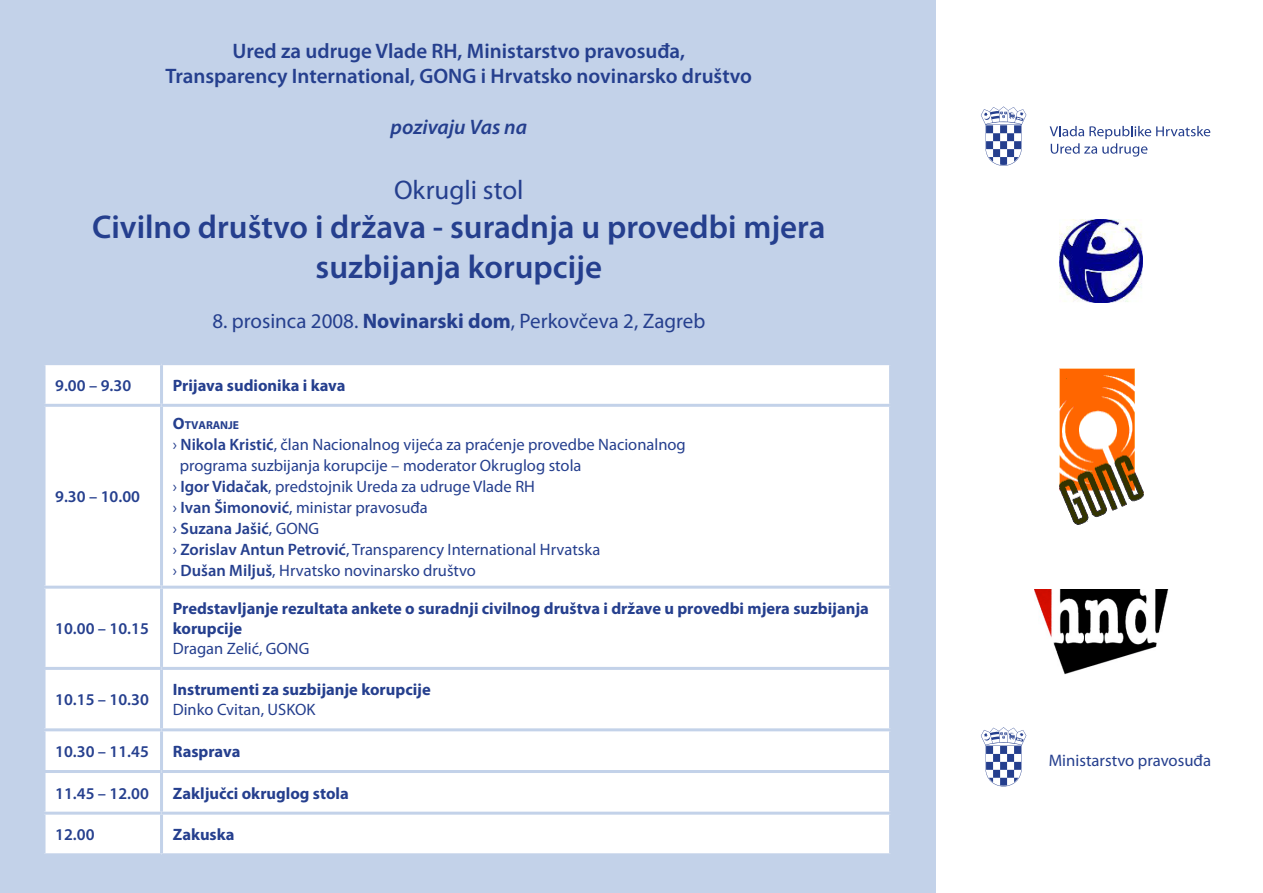
<style>
.page{position:relative;width:1263px;height:893px;background:#fff}
.page>*{position:absolute;margin:0;border:0;box-sizing:border-box;transform-origin:0 0}
.t1{font:600 33px/39.6px "Myriad Pro";color:#253f8e;text-align:center}
.t2{font:27px "Myriad Pro";color:#253f8e}
.t3{font:600 21px "Myriad Pro";color:#253f8e}
.t4{font:21px "Myriad Pro";color:#253f8e}
.t5{font:italic 600 21px "Myriad Pro";color:#253f8e}
.t6{font:16.65px "Myriad Pro";color:#253f8e}
.italic_razno{font:16.5px "Myriad Pro";color:#253f8e}
.italic_razno-2{font:700 16.5px/19.8px "Myriad Pro";color:#253f8e}
.italic_razno-3{font:600 16.5px "Myriad Pro";color:#253f8e}
.obican{font:700 16.5px "Myriad Pro";color:#253f8e}
.italic_razno-4{font:700 11.55px "Myriad Pro";color:#253f8e}
.s1{font-weight:700}
.s2{font-size:16.5px}
.s3{font-weight:600}
.s4{font-weight:400}
</style>
<div class="page">
<div style="left:0;top:0;width:935px;height:893px;background:#c3d2e9"></div>
<div style="left:46px;top:365px;width:843px;height:488px;background:#fff"></div>
<hr style="left:160px;top:365px;width:3px;height:39px;background:#c3d2e9">
<hr style="left:43px;top:404px;width:119px;height:3px;background:#c3d2e9">
<hr style="left:162px;top:404px;width:730px;height:3px;background:#c3d2e9">
<hr style="left:160px;top:407px;width:3px;height:179px;background:#c3d2e9">
<hr style="left:43px;top:586px;width:119px;height:3px;background:#c3d2e9">
<hr style="left:162px;top:586px;width:730px;height:3px;background:#c3d2e9">
<hr style="left:160px;top:589px;width:3px;height:78px;background:#c3d2e9">
<hr style="left:43px;top:667px;width:119px;height:3px;background:#c3d2e9">
<hr style="left:162px;top:667px;width:730px;height:3px;background:#c3d2e9">
<hr style="left:160px;top:670px;width:3px;height:58px;background:#c3d2e9">
<hr style="left:43px;top:728px;width:119px;height:3px;background:#c3d2e9">
<hr style="left:162px;top:728px;width:730px;height:3px;background:#c3d2e9">
<hr style="left:160px;top:731px;width:3px;height:39px;background:#c3d2e9">
<hr style="left:43px;top:770px;width:119px;height:3px;background:#c3d2e9">
<hr style="left:162px;top:770px;width:730px;height:3px;background:#c3d2e9">
<hr style="left:160px;top:773px;width:3px;height:39px;background:#c3d2e9">
<hr style="left:43px;top:812px;width:119px;height:3px;background:#c3d2e9">
<hr style="left:162px;top:812px;width:730px;height:3px;background:#c3d2e9">
<hr style="left:160px;top:815px;width:3px;height:38px;background:#c3d2e9">
<svg style="left:1050px;top:126px;width:160px;height:31px"></svg>
<svg style="left:981px;top:106px;width:45px;height:60px"></svg>
<img style="left:1059px;top:369px;width:85px;height:155px">
<img style="left:1060px;top:220px;width:83px;height:83px">
<img style="left:1034px;top:589px;width:134px;height:85px">
<svg style="left:981px;top:727px;width:45px;height:59px"></svg>
<p class="t3" style="left:232px;top:38px;width:454px">Ured za udruge Vlade RH, Ministarstvo pravosuđa,</p>
<p class="t3" style="left:166px;top:63px;width:588px">Transparency International, GONG i Hrvatsko novinarsko društvo</p>
<p class="t5" style="left:391px;top:113px;width:138px">pozivaju Vas na</p>
<p class="t2" style="left:394px;top:173px;width:131px">Okrugli stol</p>
<p class="t1" style="left:92px;top:207px;width:735px">Civilno društvo i država - suradnja u provedbi mjera suzbijanja korupcije</p>
<p class="t4" style="left:212px;top:308px;width:494px">8. prosinca 2008. <span class="s1">Novinarski dom</span>, Perkovčeva 2, Zagreb</p>
<p class="italic_razno-3" style="left:55px;top:375px;width:77px">9.00 – 9.30</p>
<p class="obican" style="left:173px;top:374px;width:174px">Prijava sudionika i kava</p>
<p class="italic_razno-3" style="left:55px;top:486px;width:86px">9.30 – 10.00</p>
<p class="italic_razno-3" style="left:55px;top:618px;width:95px">10.00 – 10.15</p>
<p class="italic_razno-3" style="left:55px;top:689px;width:95px">10.15 – 10.30</p>
<p class="italic_razno-4" style="left:173px;top:417px;width:68px"><span class="s2">O</span>TVARANJE</p>
<p class="italic_razno" style="left:173px;top:434px;width:514px">› <span class="s3">Nikola Kristić</span>, član Nacionalnog vijeća za praćenje provedbe Nacionalnog</p>
<p class="italic_razno" style="left:180px;top:455px;width:403px">programa suzbijanja korupcije – moderator Okruglog stola</p>
<p class="italic_razno" style="left:173px;top:476px;width:364px">› <span class="s3">Igor Vidačak</span>, predstojnik Ureda za udruge Vlade RH</p>
<p class="italic_razno" style="left:173px;top:497px;width:256px">› <span class="s3">Ivan Šimonović</span>, ministar pravosuđa</p>
<p class="italic_razno-3" style="left:173px;top:518px;width:148px"><span class="s4">›</span> Suzana Jašić<span class="s4">, GONG</span></p>
<p class="italic_razno" style="left:173px;top:539px;width:429px">› <span class="s3">Zorislav Antun Petrović</span>, Transparency International Hrvatska</p>
<p class="italic_razno" style="left:173px;top:560px;width:305px">› <span class="s3">Dušan Miljuš</span>, Hrvatsko novinarsko društvo</p>
<p class="italic_razno-2" style="left:173px;top:598px;width:698px">Predstavljanje rezultata ankete o suradnji civilnog društva i države u provedbi mjera suzbijanja korupcije</p>
<p class="italic_razno" style="left:173px;top:638px;width:138px">Dragan Zelić, GONG</p>
<p class="italic_razno-2" style="left:173px;top:679px;width:260px">Instrumenti za suzbijanje korupcije</p>
<p class="italic_razno" style="left:173px;top:699px;width:144px">Dinko Cvitan, USKOK</p>
<p class="italic_razno-3" style="left:55px;top:741px;width:95px">10.30 – 11.45</p>
<p class="italic_razno-2" style="left:173px;top:741px;width:69px">Rasprava</p>
<p class="italic_razno-3" style="left:55px;top:782px;width:95px">11.45 – 12.00</p>
<p class="italic_razno-2" style="left:173px;top:782px;width:178px">Zaključci okruglog stola</p>
<p class="italic_razno-3" style="left:55px;top:824px;width:41px">12.00</p>
<p class="italic_razno-2" style="left:173px;top:824px;width:63px">Zakuska</p>
<p class="t6" style="left:1049px;top:750px;width:164px">Ministarstvo pravosuđa</p>
</div>
